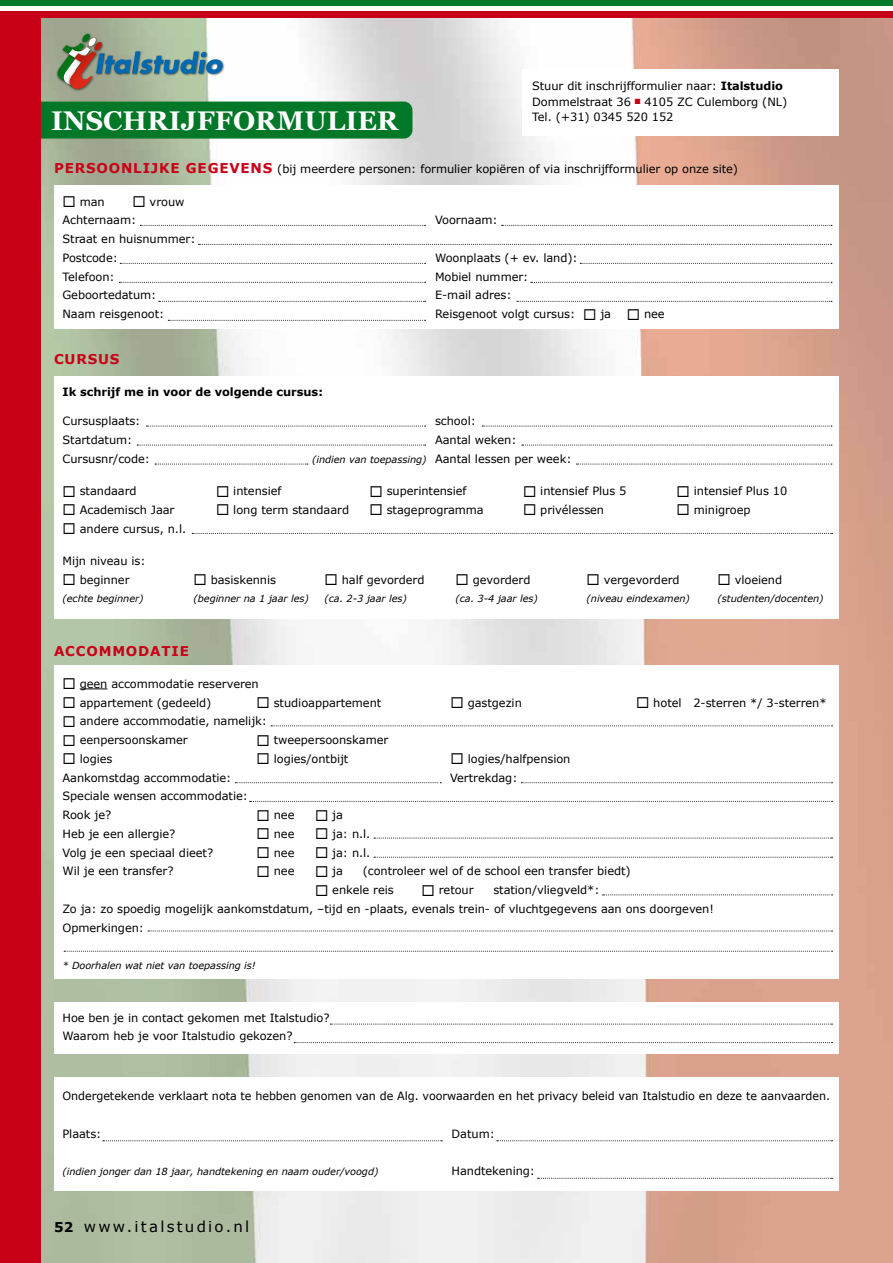
<style>
.page{position:relative;width:893px;height:1263px;background:#fff}
.page>*{position:absolute;margin:0;border:0;box-sizing:border-box;transform-origin:0 0}
.t1{font:700 27px "Georgia";color:#fff}
.t2{font:15px "Verdana";letter-spacing:.15em;color:#000}
.t3{font:700 13.5px "Verdana";letter-spacing:.06em;color:#c90117}
.t4{font:11.4px/18.8px "Verdana";letter-spacing:-.005em;color:#000}
.t5{font:700 11.4px "Verdana";letter-spacing:-.005em;color:#000}
.t6{font:italic 9.75px "Verdana";letter-spacing:-.005em;color:#000}
.s1{font-weight:700}
.s2{color:#c90117}
.s3{font-weight:700;font-size:13.5px;color:#c90117}
.s4{font-style:normal;font-size:11.4px}
.s5{font-weight:700;font-size:13.5px}
</style>
<div class="page">
<img style="left:41px;top:18px;width:852px;height:1245px">
<div style="left:522px;top:69px;width:317px;height:67px;background:#fff"></div>
<div style="left:54px;top:185px;width:785px;height:144px;background:#fff"></div>
<div style="left:54px;top:376px;width:785px;height:243px;background:#fff"></div>
<div style="left:54px;top:666px;width:785px;height:313px;background:#fff"></div>
<div style="left:54px;top:1002px;width:785px;height:52px;background:#fff"></div>
<div style="left:54px;top:1077px;width:785px;height:114px;background:#fff"></div>
<svg style="left:80px;top:688px;width:27px;height:1px"></svg>
<svg style="left:140px;top:225px;width:286px;height:1px"></svg>
<svg style="left:502px;top:225px;width:330px;height:1px"></svg>
<svg style="left:168px;top:320px;width:258px;height:1px"></svg>
<svg style="left:155px;top:464px;width:153px;height:1px"></svg>
<svg style="left:192px;top:533px;width:640px;height:1px"></svg>
<svg style="left:271px;top:725px;width:561px;height:1px"></svg>
<svg style="left:521px;top:782px;width:311px;height:1px"></svg>
<svg style="left:235px;top:782px;width:206px;height:1px"></svg>
<svg style="left:250px;top:801px;width:582px;height:1px"></svg>
<svg style="left:374px;top:838px;width:458px;height:1px"></svg>
<svg style="left:374px;top:857px;width:458px;height:1px"></svg>
<svg style="left:602px;top:895px;width:230px;height:1px"></svg>
<svg style="left:148px;top:931px;width:684px;height:1px"></svg>
<svg style="left:64px;top:951px;width:768px;height:1px"></svg>
<svg style="left:294px;top:1042px;width:538px;height:1px"></svg>
<svg style="left:330px;top:1024px;width:502px;height:1px"></svg>
<svg style="left:497px;top:1140px;width:335px;height:1px"></svg>
<svg style="left:103px;top:1140px;width:339px;height:1px"></svg>
<svg style="left:538px;top:1178px;width:294px;height:1px"></svg>
<svg style="left:576px;top:464px;width:256px;height:1px"></svg>
<svg style="left:159px;top:301px;width:267px;height:1px"></svg>
<svg style="left:137px;top:445px;width:289px;height:1px"></svg>
<svg style="left:517px;top:301px;width:315px;height:1px"></svg>
<svg style="left:522px;top:445px;width:310px;height:1px"></svg>
<svg style="left:119px;top:282px;width:307px;height:1px"></svg>
<svg style="left:146px;top:426px;width:280px;height:1px"></svg>
<svg style="left:531px;top:282px;width:301px;height:1px"></svg>
<svg style="left:482px;top:426px;width:350px;height:1px"></svg>
<svg style="left:120px;top:263px;width:306px;height:1px"></svg>
<svg style="left:580px;top:263px;width:252px;height:1px"></svg>
<svg style="left:199px;top:244px;width:632px;height:1px"></svg>
<div style="left:41px;top:102px;width:371px;height:37px;background:#007827"></div>
<div style="left:0;top:0;width:41px;height:1263px;background:#c90117"></div>
<div style="left:0;top:0;width:893px;height:6px;background:#007827"></div>
<div style="left:0;top:6px;width:893px;height:6px;background:#fff"></div>
<div style="left:0;top:12px;width:893px;height:6px;background:#c90117"></div>
<img style="left:80px;top:31px;width:14px;height:3px">
<img style="left:223px;top:50px;width:3px;height:27px">
<svg style="left:54px;top:34px;width:169px;height:61px;background:#94a698"></svg>
<p class="t4" style="left:532px;top:78px;width:257px;line-height:15.8px">Stuur dit inschrijfformulier naar: <span class="s1">Italstudio<br></span>Dommelstraat 36 <span class="s2">■</span> 4105 ZC Culemborg (NL)<br>Tel. (+31) 0345 520 152</p>
<p class="t4" style="left:54px;top:160px;width:686px"><span class="s3">PERSOONLIJKE GEGEVENS</span> (bij meerdere personen: formulier kopiëren of via inschrijfformulier op onze site)</p>
<p class="t4" style="left:63px;top:192px;width:44px">◻ man</p>
<h1 class="t1" style="left:51px;top:100px;width:349px">INSCHRIJFFORMULIER</h1>
<p class="t4" style="left:63px;top:192px;width:123px;text-indent:70px">◻ vrouw<br>Achternaam:</p>
<p class="t4" style="left:435px;top:211px;width:64px">Voornaam:</p>
<p class="t4" style="left:63px;top:230px;width:134px">Straat en huisnummer:-----<br>Postcode:</p>
<p class="t4" style="left:435px;top:248px;width:144px">Woonplaats (+ ev. land):</p>
<p class="t4" style="left:63px;top:267px;width:54px">Telefoon:</p>
<p class="t4" style="left:435px;top:267px;width:95px">Mobiel nummer:</p>
<p class="t4" style="left:63px;top:286px;width:95px">Geboortedatum:</p>
<p class="t4" style="left:435px;top:286px;width:78px">E-mail adres:</p>
<p class="t4" style="left:63px;top:305px;width:103px">Naam reisgenoot:</p>
<p class="t4" style="left:435px;top:305px;width:231px">Reisgenoot volgt cursus: ◻ ja ◻ nee</p>
<p class="t3" style="left:54px;top:350px;width:67px">CURSUS</p>
<p class="t5" style="left:63px;top:385px;width:262px">Ik schrijf me in voor de volgende cursus:</p>
<p class="t4" style="left:63px;top:412px;width:79px">Cursusplaats:</p>
<p class="t4" style="left:435px;top:412px;width:42px">school:</p>
<p class="t4" style="left:63px;top:431px;width:71px">Startdatum:</p>
<p class="t4" style="left:435px;top:431px;width:83px">Aantal weken:</p>
<p class="t4" style="left:63px;top:449px;width:89px">Cursusnr/code:</p>
<p class="t6" style="left:312px;top:453px;width:261px">(indien van toepassing) <span class="s4">Aantal lessen per week:</span></p>
<p class="t4" style="left:63px;top:482px;width:76px">◻ standaard</p>
<p class="t4" style="left:216px;top:482px;width:67px">◻ intensief</p>
<p class="t4" style="left:369px;top:482px;width:99px">◻ superintensief</p>
<p class="t4" style="left:523px;top:482px;width:105px">◻ intensief Plus 5</p>
<p class="t4" style="left:676px;top:482px;width:112px">◻ intensief Plus 10</p>
<p class="t4" style="left:63px;top:500px;width:114px">◻ Academisch Jaar</p>
<p class="t4" style="left:216px;top:500px;width:135px">◻ long term standaard</p>
<p class="t4" style="left:369px;top:500px;width:116px">◻ stageprogramma</p>
<p class="t4" style="left:523px;top:500px;width:83px">◻ privélessen</p>
<p class="t4" style="left:676px;top:500px;width:76px">◻ minigroep</p>
<p class="t4" style="left:63px;top:519px;width:125px">◻ andere cursus, n.l.</p>
<p class="t4" style="left:63px;top:551px;width:85px">Mijn niveau is:</p>
<p class="t4" style="left:63px;top:570px;width:69px">◻ beginner</p>
<p class="t4" style="left:194px;top:570px;width:84px">◻ basiskennis</p>
<p class="t4" style="left:324px;top:570px;width:101px">◻ half gevorderd</p>
<p class="t4" style="left:455px;top:570px;width:76px">◻ gevorderd</p>
<p class="t4" style="left:586px;top:570px;width:95px">◻ vergevorderd</p>
<p class="t4" style="left:717px;top:570px;width:66px">◻ vloeiend</p>
<p class="t6" style="left:63px;top:593px;width:83px">(echte beginner)</p>
<p class="t6" style="left:193px;top:593px;width:117px">(beginner na 1 jaar les)</p>
<p class="t6" style="left:324px;top:593px;width:84px">(ca. 2-3 jaar les)</p>
<p class="t6" style="left:455px;top:593px;width:84px">(ca. 3-4 jaar les)</p>
<p class="t6" style="left:586px;top:593px;width:105px">(niveau eindexamen)</p>
<p class="t6" style="left:717px;top:593px;width:108px">(studenten/docenten)</p>
<p class="t3" style="left:54px;top:642px;width:136px">ACCOMMODATIE</p>
<p class="t4" style="left:63px;top:674px;width:198px">◻ geen accommodatie reserveren</p>
<p class="t4" style="left:63px;top:693px;width:150px">◻ appartement (gedeeld)</p>
<p class="t4" style="left:256px;top:693px;width:126px">◻ studioappartement</p>
<p class="t4" style="left:450px;top:693px;width:73px">◻ gastgezin</p>
<p class="t4" style="left:636px;top:693px;width:192px">◻ hotel 2-sterren */ 3-sterren*</p>
<p class="t4" style="left:63px;top:712px;width:206px">◻ andere accommodatie, namelijk:</p>
<p class="t4" style="left:63px;top:731px;width:127px">◻ eenpersoonskamer</p>
<p class="t4" style="left:256px;top:731px;width:133px">◻ tweepersoonskamer</p>
<p class="t4" style="left:63px;top:749px;width:51px">◻ logies</p>
<p class="t4" style="left:256px;top:749px;width:93px">◻ logies/ontbijt</p>
<p class="t4" style="left:450px;top:749px;width:121px">◻ logies/halfpension</p>
<p class="t4" style="left:63px;top:768px;width:170px">Aankomstdag accommodatie:</p>
<p class="t4" style="left:450px;top:768px;width:69px">Vertrekdag:</p>
<p class="t4" style="left:63px;top:787px;width:187px">Speciale wensen accommodatie:<br>Rook je?</p>
<p class="t4" style="left:256px;top:806px;width:39px">◻ nee</p>
<p class="t4" style="left:315px;top:806px;width:29px">◻ ja</p>
<p class="t4" style="left:63px;top:824px;width:114px">Heb je een allergie?</p>
<p class="t4" style="left:256px;top:824px;width:39px">◻ nee</p>
<p class="t4" style="left:63px;top:843px;width:152px">Volg je een speciaal dieet?</p>
<p class="t4" style="left:256px;top:843px;width:39px">◻ nee</p>
<p class="t4" style="left:63px;top:862px;width:113px">Wil je een transfer?</p>
<p class="t4" style="left:256px;top:862px;width:39px">◻ nee</p>
<p class="t4" style="left:315px;top:862px;width:29px">◻ ja</p>
<p class="t4" style="left:363px;top:862px;width:270px">(controleer wel of de school een transfer biedt)</p>
<p class="t4" style="left:315px;top:881px;width:80px">◻ enkele reis</p>
<p class="t4" style="left:422px;top:881px;width:54px">◻ retour</p>
<p class="t4" style="left:63px;top:881px;width:653px;text-indent:431px">station/vliegveld*:<br>Zo ja: zo spoedig mogelijk aankomstdatum, –tijd en -plaats, evenals trein- of vluchtgegevens aan ons doorgeven!<br>Opmerkingen:</p>
<p class="t6" style="left:63px;top:959px;width:195px">* Doorhalen wat niet van toepassing is!</p>
<p class="t4" style="left:63px;top:1008px;width:269px">Hoe ben je in contact gekomen met Italstudio?<br>Waarom heb je voor Italstudio gekozen?</p>
<p class="t4" style="left:63px;top:1087px;width:769px">Ondergetekende verklaart nota te hebben genomen van de Alg. voorwaarden en het privacy beleid van Italstudio en deze te aanvaarden.</p>
<p class="t4" style="left:63px;top:1124px;width:40px">Plaats:</p>
<p class="t4" style="left:452px;top:1124px;width:45px">Datum:</p>
<p class="t6" style="left:63px;top:1166px;width:317px">(indien jonger dan 18 jaar, handtekening en naam ouder/voogd)</p>
<p class="t4" style="left:452px;top:1162px;width:85px">Handtekening:</p>
<h2 class="t2" style="left:54px;top:1216px;width:197px"><span class="s5">52</span> www.italstudio.nl</h2>
</div>
